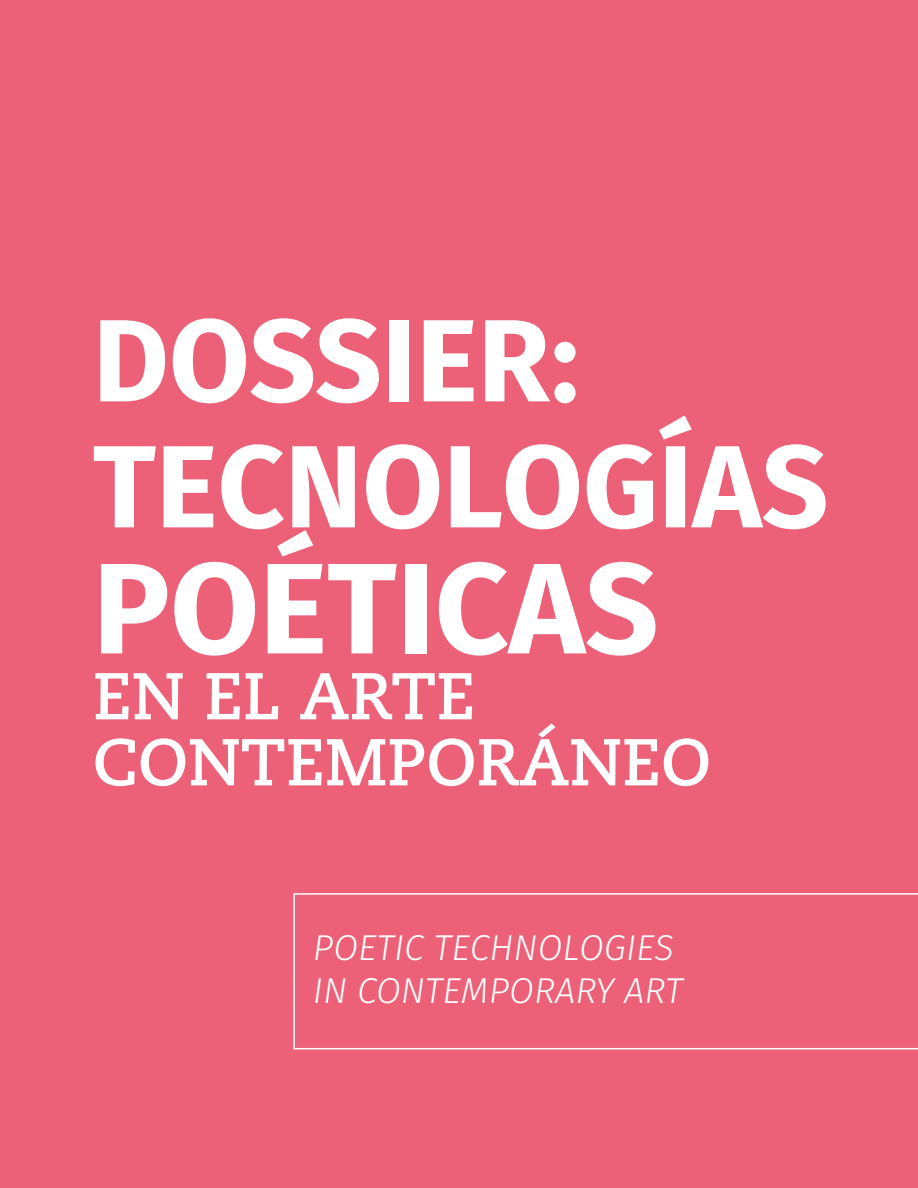
<style>
.page{position:relative;width:918px;height:1188px;background:#ec6178}
.page>*{position:absolute;margin:0;border:0;box-sizing:border-box;transform-origin:0 0}
.t1{font:700 129px "Fira Sans";color:#fff}
.t2{font:700 117px/126px "Fira Sans";color:#fff}
.t3{font:700 66px/66px "Caecilia LT Std";color:#fff}
.t4{font:italic 300 36px/43.2px "Fira Sans";color:#fff}
</style>
<div class="page">
<svg style="left:293px;top:893px;width:625px;height:156px"></svg>
<h2 class="t2" style="left:93px;top:289px;width:737px">DOSSIER:<br>TECNOLOGÍAS</h2>
<h1 class="t1" style="left:93px;top:500px;width:568px">POÉTICAS</h1>
<h3 class="t3" style="left:93px;top:664px;width:620px">EN EL ARTE<br>CONTEMPORÁNEO</h3>
<p class="t4" style="left:313px;top:926px;width:371px">POETIC TECHNOLOGIES<br>IN CONTEMPORARY ART</p>
</div>
